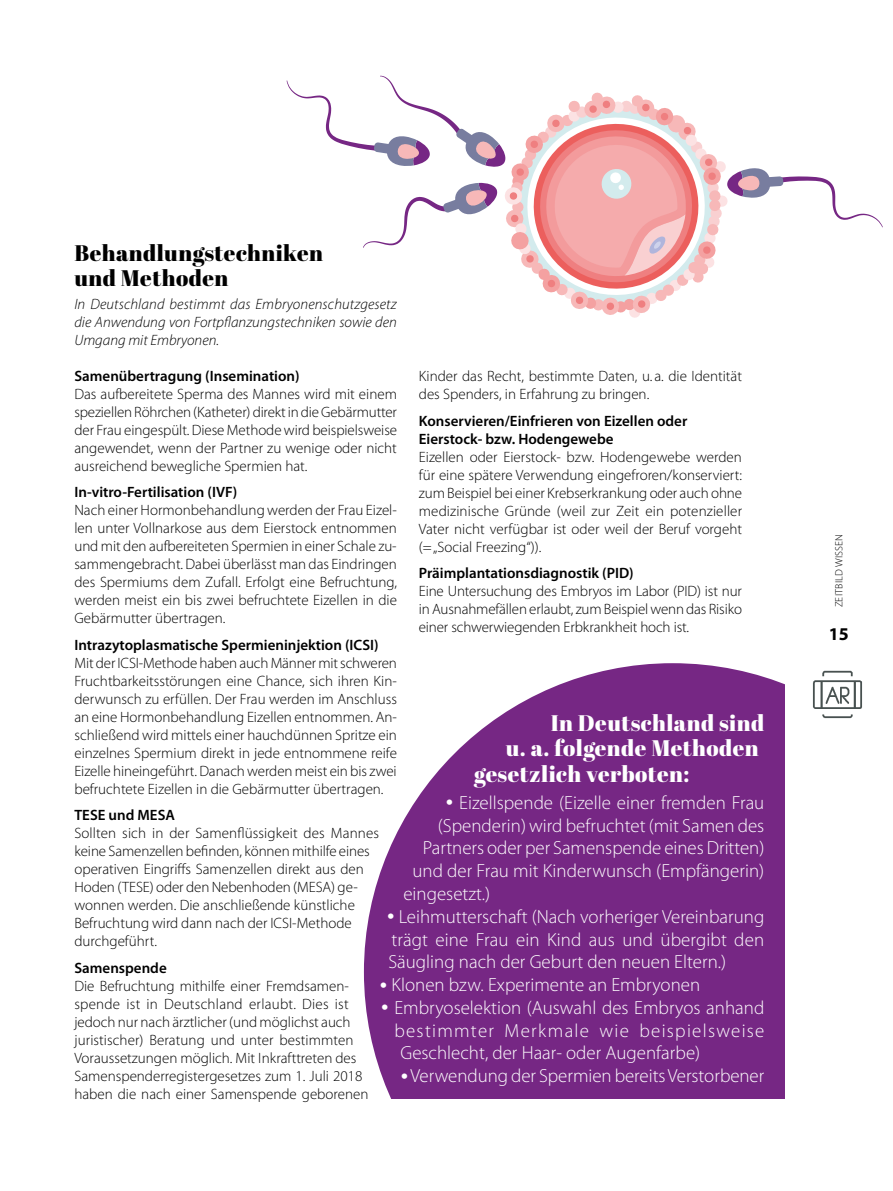
<style>
.page{position:relative;width:893px;height:1191px;background:#fff}
.page>*{position:absolute;margin:0;border:0;box-sizing:border-box;transform-origin:0 0}
.t1{font:22.5px "Abril Fatface";letter-spacing:.02em;color:#fff}
.t2{font:22.5px/25.5px "Abril Fatface";letter-spacing:.02em;color:#000}
.t3{font:300 18.9px/22.8px "Myriad Pro";color:#fff;text-align:justify}
.t4{font:300 18.9px "Myriad Pro";letter-spacing:.065em;color:#fff}
.t5{font:700 18px "Myriad Pro";color:#000}
.t6{font:300 15px/18px "Myriad Pro";color:#000;text-align:justify}
.t7{font:600 15px/18px "Myriad Pro";color:#000}
.t8{font:italic 300 15px/18px "Myriad Pro";color:#000;text-align:justify}
.t9{font:300 10.5px "Myriad Pro";letter-spacing:.02em;color:#000}
.s1{font-size:30px}
</style>
<div class="page">
<svg style="left:364px;top:663px;width:421px;height:436px;background:#864193"></svg>
<svg style="left:287px;top:76px;width:596px;height:242px"></svg>
<img style="left:812px;top:670px;width:51px;height:49px">
<h1 class="t2" style="left:74px;top:239px;width:250px">Behandlungstechniken und Methoden</h1>
<p class="t8" style="left:74px;top:294px;width:324px">In Deutschland bestimmt das Embryonenschutzgesetz die Anwendung von Fortpflanzungstechniken sowie den Umgang mit Embryonen.</p>
<p class="t7" style="left:74px;top:366px;width:227px">Samenübertragung (Insemination)</p>
<p class="t6" style="left:74px;top:384px;width:324px">Das aufbereitete Sperma des Mannes wird mit einem speziellen Röhrchen (Katheter) direkt in die Gebärmutter der Frau eingespült. Diese Methode wird beispielsweise angewendet, wenn der Partner zu wenige oder nicht ausreichend bewegliche Spermien hat.</p>
<p class="t7" style="left:74px;top:482px;width:164px">In-vitro-Fertilisation (IVF)</p>
<p class="t6" style="left:74px;top:501px;width:324px">Nach einer Hormonbehandlung werden der Frau Eizel&shy;len unter Vollnarkose aus dem Eierstock entnommen und mit den aufbereiteten Spermien in einer Schale zu&shy;sammengebracht. Dabei überlässt man das Eindringen des Spermiums dem Zufall. Erfolgt eine Befruchtung, werden meist ein bis zwei befruchtete Eizellen in die Gebärmutter übertragen.</p>
<p class="t7" style="left:74px;top:635px;width:306px">Intrazytoplasmatische Spermieninjektion (ICSI)</p>
<p class="t6" style="left:74px;top:653px;width:324px">Mit der ICSI-Methode haben auch Männer mit schweren Fruchtbarkeitsstörungen eine Chance, sich ihren Kin&shy;derwunsch zu erfüllen. Der Frau werden im Anschluss an eine Hormonbehandlung Eizellen entnommen. An&shy;schließend wird mittels einer hauchdünnen Spritze ein einzelnes Spermium direkt in jede entnommene reife Eizelle hineingeführt. Danach werden meist ein bis zwei befruchtete Eizellen in die Gebärmutter übertragen.</p>
<p class="t7" style="left:74px;top:806px;width:102px">TESE und MESA</p>
<p class="t6" style="left:74px;top:824px;width:306px;text-align:left">Sollten sich in der Samenflüssigkeit des Mannes keine Samenzellen befinden, können mithilfe eines operativen Eingriffs Samenzellen direkt aus den Hoden (TESE) oder den Nebenhoden (MESA) ge&shy;wonnen werden. Die anschließende künstliche Befruchtung wird dann nach der ICSI-Methode durchgeführt.</p>
<p class="t7" style="left:74px;top:958px;width:94px">Samenspende</p>
<p class="t6" style="left:74px;top:976px;width:295px;text-align:left">Die Befruchtung mithilfe einer Fremdsamen&shy;spende ist in Deutschland erlaubt. Dies ist jedoch nur nach ärztlicher (und möglichst auch juristischer) Beratung und unter bestimmten Voraussetzungen möglich. Mit Inkrafttreten des Samenspenderregistergesetzes zum 1. Juli 2018 haben die nach einer Samenspende geborenen</p>
<p class="t6" style="left:419px;top:367px;width:325px">Kinder das Recht, bestimmte Daten, u. a. die Identität des Spenders, in Erfahrung zu bringen.</p>
<p class="t7" style="left:419px;top:411px;width:270px">Konservieren/Einfrieren von Eizellen oder<br>Eierstock- bzw. Hodengewebe</p>
<p class="t6" style="left:419px;top:447px;width:325px">Eizellen oder Eierstock- bzw. Hodengewebe werden für eine spätere Verwendung eingefroren/konserviert: zum Beispiel bei einer Krebserkrankung oder auch ohne medizinische Gründe (weil zur Zeit ein potenzieller Vater nicht verfügbar ist oder weil der Beruf vorgeht (= „Social Freezing“)).</p>
<p class="t7" style="left:419px;top:564px;width:216px">Präimplantationsdiagnostik (PID)</p>
<p class="t6" style="left:419px;top:582px;width:325px">Eine Untersuchung des Embryos im Labor (PID) ist nur in Ausnahmefällen erlaubt, zum Beispiel wenn das Risiko einer schwerwiegenden Erbkrankheit hoch ist.</p>
<h1 class="t1" style="left:551px;top:707px;width:215px">In Deutschland sind</h1>
<h1 class="t1" style="left:506px;top:732px;width:254px">u. a. folgende Methoden</h1>
<h1 class="t1" style="left:474px;top:758px;width:217px">gesetzlich verboten:</h1>
<p class="t3" style="left:446px;top:791px;width:320px"><span class="s1">•</span> Eizellspende (Eizelle einer fremden Frau</p>
<p class="t3" style="left:438px;top:814px;width:328px">(Spenderin) wird befruchtet (mit Samen des</p>
<p class="t3" style="left:423px;top:836px;width:343px">Partners oder per Samenspende eines Dritten)</p>
<p class="t3" style="left:412px;top:859px;width:353px">und der Frau mit Kinderwunsch (Empfängerin)</p>
<p class="t3" style="left:403px;top:882px;width:88px">eingesetzt.)</p>
<p class="t3" style="left:387px;top:905px;width:379px"><span class="s1">•</span> Leihmutterschaft (Nach vorheriger Vereinbarung trägt eine Frau ein Kind aus und übergibt den Säugling nach der Geburt den neuen Eltern.)</p>
<p class="t3" style="left:380px;top:973px;width:322px"><span class="s1">•</span> Klonen bzw. Experimente an Embryonen</p>
<p class="t3" style="left:381px;top:996px;width:385px"><span class="s1">•</span> Embryoselektion (Auswahl des Embryos anhand</p>
<p class="t4" style="left:394px;top:1019px;width:372px">bestimmter Merkmale wie beispielsweise</p>
<p class="t3" style="left:400px;top:1041px;width:301px">Geschlecht, der Haar- oder Augenfarbe)</p>
<p class="t3" style="left:401px;top:1064px;width:365px"><span class="s1">•</span>Verwendung der Spermien bereits Verstorbener</p>
<p class="t9" style="left:833px;top:607px;width:75px;rotate:-90deg">ZEITBILD WISSEN</p>
<p class="t5" style="left:829px;top:622px;width:21px">15</p>
</div>
